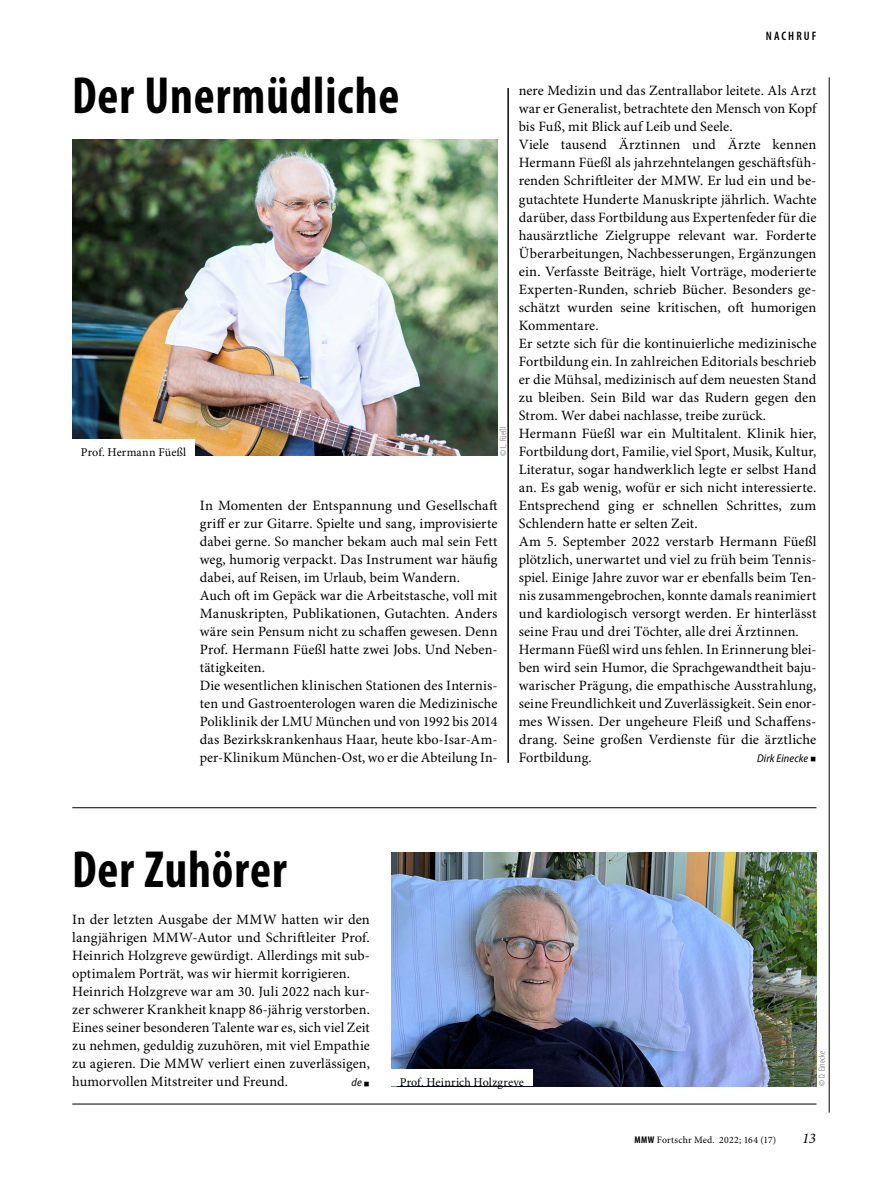
<style>
.page{position:relative;width:893px;height:1187px;background:#fff}
.page>*{position:absolute;margin:0;border:0;box-sizing:border-box;transform-origin:0 0}
.Title_1{font:700 condensed 52.5px "Myriad Pro";letter-spacing:.02em;color:#000;scale:.95 1}
.t1{font:italic 14.85px "Minion Pro";color:#000}
.Para_x{font:14.25px/18px "Minion Pro";letter-spacing:.005em;color:#000;text-align:justify}
.t2{font:600 condensed 12.3px "Myriad Pro";letter-spacing:.165em;color:#000}
.Image_Caption_x{font:12px "Minion Pro";letter-spacing:.01em;color:#000}
.Para_x-2{font:italic semi-condensed 11.25px "Myriad Pro";letter-spacing:.01em;color:#000}
.t3{font:9.75px "Minion Pro";letter-spacing:.025em;color:#000}
.Image_Source_x{font:300 condensed 9px "Myriad Pro";letter-spacing:.02em;color:#565655}
.s1{font-family:"Myriad Pro";font-weight:700;font-stretch:condensed}
</style>
<div class="page">
<hr style="left:72px;top:1103px;width:744px;height:1px;background:#000">
<hr style="left:829px;top:77px;width:1px;height:1035px;background:#000">
<hr style="left:508px;top:88px;width:1px;height:674px;background:#000">
<hr style="left:72px;top:807px;width:744px;height:1px;background:#000">
<img style="left:72px;top:139px;width:425px;height:316px">
<div style="left:72px;top:439px;width:123px;height:16px;background:#fff"></div>
<img style="left:391px;top:852px;width:425px;height:233px">
<div style="left:391px;top:1069px;width:142px;height:16px;background:#fff"></div>
<p class="t2" style="left:766px;top:29px;width:52px">NACHRUF</p>
<p class="Title_1" style="left:72px;top:63px;width:346px">Der Unermüdliche</p>
<p class="Image_Caption_x" style="left:81px;top:444px;width:107px">Prof. Hermann Füeßl</p>
<p class="Image_Source_x" style="left:498px;top:455px;width:30px;rotate:-90deg">© L. Füeßl</p>
<p class="Para_x" style="left:200px;top:496px;width:299px">In Momenten der Entspannung und Gesellschaft griff er zur Gitarre. Spielte und sang, improvisierte dabei gerne. So mancher bekam auch mal sein Fett weg, humorig verpackt. Das Instrument war häufig dabei, auf Reisen, im Urlaub, beim Wandern.</p>
<p class="Para_x" style="left:200px;top:586px;width:299px">Auch oft im Gepäck war die Arbeitstasche, voll mit Manuskripten, Publikationen, Gutachten. Anders wäre sein Pensum nicht zu schaffen gewesen. Denn Prof. Hermann Füeßl hatte zwei Jobs. Und Neben&shy;tätigkeiten.</p>
<p class="Para_x" style="left:200px;top:676px;width:299px">Die wesentlichen klinischen Stationen des Internis&shy;ten und Gastroenterologen waren die Medizinische Poliklinik der LMU München und von 1992 bis 2014 das Bezirkskrankenhaus Haar, heute kbo-Isar-Am&shy;per-Klinikum München-Ost, wo er die Abteilung In-</p>
<p class="Para_x" style="left:519px;top:82px;width:299px">nere Medizin und das Zentrallabor leitete. Als Arzt war er Generalist, betrachtete den Mensch von Kopf bis Fuß, mit Blick auf Leib und Seele.</p>
<p class="Para_x" style="left:519px;top:136px;width:299px">Viele tausend Ärztinnen und Ärzte kennen Hermann Füeßl als jahrzehntelangen geschäftsfüh&shy;renden Schriftleiter der MMW. Er lud ein und be&shy;gutachtete Hunderte Manuskripte jährlich. Wachte darüber, dass Fortbildung aus Expertenfeder für die hausärztliche Zielgruppe relevant war. Forderte Überarbeitungen, Nachbesserungen, Ergänzungen ein. Verfasste Beiträge, hielt Vorträge, moderierte Experten-Runden, schrieb Bücher. Besonders ge&shy;schätzt wurden seine kritischen, oft humorigen Kommentare.</p>
<p class="Para_x" style="left:519px;top:334px;width:299px">Er setzte sich für die kontinuierliche medizinische Fortbildung ein. In zahlreichen Editorials beschrieb er die Mühsal, medizinisch auf dem neuesten Stand zu bleiben. Sein Bild war das Rudern gegen den Strom. Wer dabei nachlasse, treibe zurück.</p>
<p class="Para_x" style="left:519px;top:424px;width:299px">Hermann Füeßl war ein Multitalent. Klinik hier, Fortbildung dort, Familie, viel Sport, Musik, Kultur, Literatur, sogar handwerklich legte er selbst Hand an. Es gab wenig, wofür er sich nicht interessierte.<br>Entsprechend ging er schnellen Schrittes, zum Schlendern hatte er selten Zeit.</p>
<p class="Para_x" style="left:519px;top:532px;width:299px">Am 5. September 2022 verstarb Hermann Füeßl plötzlich, unerwartet und viel zu früh beim Tennis&shy;spiel. Einige Jahre zuvor war er ebenfalls beim Ten&shy;nis zusammengebrochen, konnte damals reanimiert und kardiologisch versorgt werden. Er hinterlässt seine Frau und drei Töchter, alle drei Ärztinnen.</p>
<p class="Para_x" style="left:519px;top:640px;width:299px">Hermann Füeßl wird uns fehlen. In Erinnerung blei&shy;ben wird sein Humor, die Sprachgewandtheit baju&shy;warischer Prägung, die empathische Ausstrahlung, seine Freundlichkeit und Zuverlässigkeit. Sein enor&shy;mes Wissen. Der ungeheure Fleiß und Schaffens&shy;drang. Seine großen Verdienste für die ärztliche Fortbildung.</p>
<p class="Para_x-2" style="left:757px;top:752px;width:61px">Dirk Einecke <sub>■</sub></p>
<p class="Title_1" style="left:72px;top:836px;width:227px">Der Zuhörer</p>
<p class="Para_x" style="left:72px;top:910px;width:299px">In der letzten Ausgabe der MMW hatten wir den langjährigen MMW-Autor und Schriftleiter Prof.<br>Heinrich Holzgreve gewürdigt. Allerdings mit sub&shy;optimalem Porträt, was wir hiermit korrigieren.</p>
<p class="Para_x" style="left:72px;top:982px;width:299px">Heinrich Holzgreve war am 30. Juli 2022 nach kur&shy;zer schwerer Krankheit knapp 86-jährig verstorben.<br>Eines seiner besonderen Talente war es, sich viel Zeit zu nehmen, geduldig zuzuhören, mit viel Empathie zu agieren. Die MMW verliert einen zuverlässigen, humorvollen Mitstreiter und Freund.</p>
<p class="Para_x-2" style="left:351px;top:1076px;width:20px">de <sub>■</sub></p>
<p class="Image_Caption_x" style="left:400px;top:1074px;width:126px">Prof. Heinrich Holzgreve</p>
<p class="Image_Source_x" style="left:817px;top:1085px;width:36px;rotate:-90deg">© D. Einecke</p>
<p class="t3" style="left:634px;top:1133px;width:143px"><span class="s1">MMW</span> Fortschr Med. 2022; 164 (17)</p>
<p class="t1" style="left:802px;top:1129px;width:15px">13</p>
</div>
